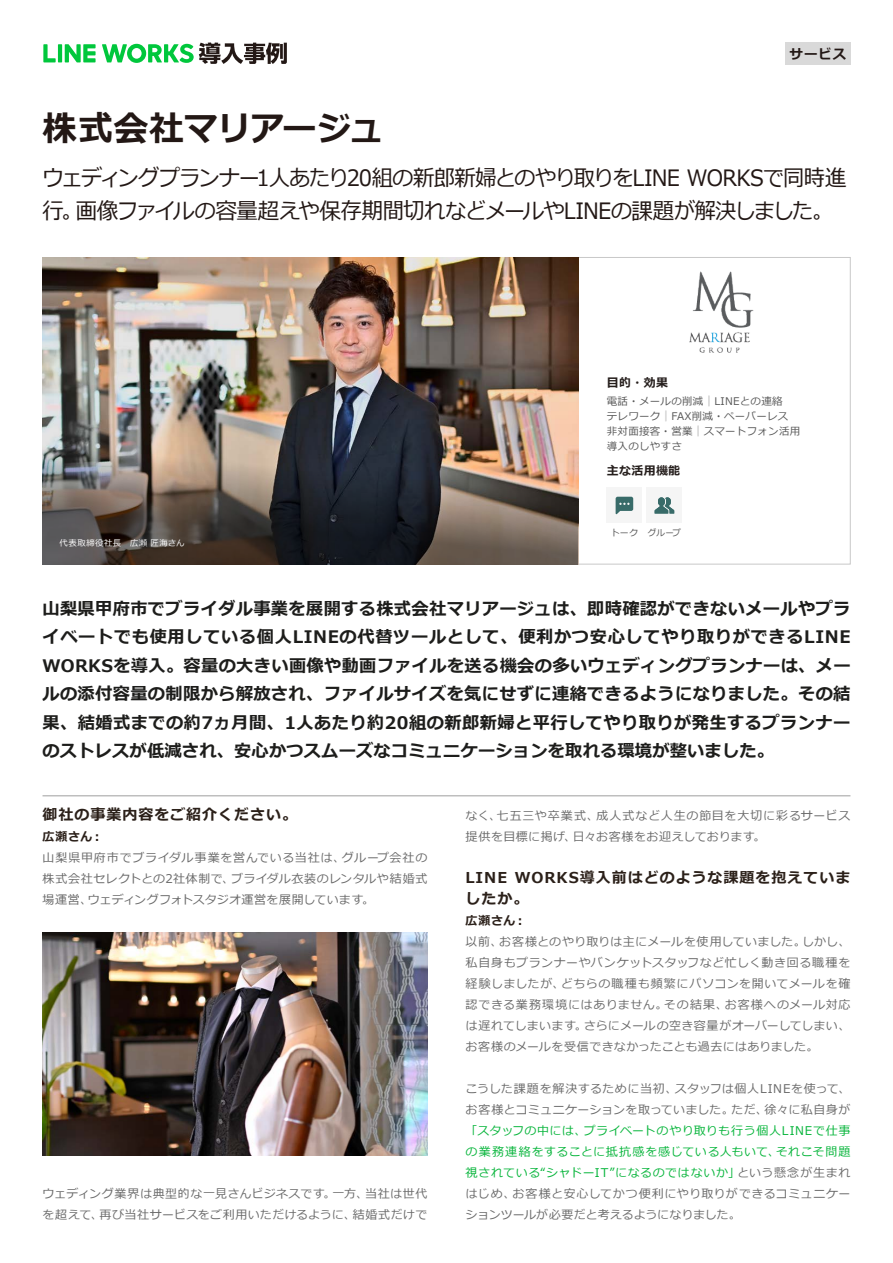
<style>
.page{position:relative;width:893px;height:1263px;background:#fff}
.page>*{position:absolute;margin:0;border:0;box-sizing:border-box;transform-origin:0 0}
.t1{font:700 34.5px "Meiryo";color:#231815}
.t2{font:22.5px/33px "Meiryo";letter-spacing:-.04em;color:#231815;scale:.95 1}
.t3{font:700 17.25px/28.5px "Meiryo";letter-spacing:.01em;color:#1d1d1b;text-align:justify}
.t4{font:700 15px/21px "Meiryo";letter-spacing:.065em;color:#2b2019}
.t5{font:700 13.5px "Meiryo";color:#231815}
.t6{font:12px/21px "Meiryo";letter-spacing:.035em;color:#6a6a6a}
.t7{font:12px "Meiryo";letter-spacing:.05em;color:#07b53b}
.t8{font:12px/21px "Meiryo";letter-spacing:.055em;color:#6a6a6a}
.t9{font:12px "Meiryo";letter-spacing:.015em;color:#6a6a6a}
.t10{font:12px/21px "Meiryo";letter-spacing:-.01em;color:#6a6a6a}
.t11{font:12px "Meiryo";letter-spacing:.065em;color:#6a6a6a}
.t12{font:700 12px "Meiryo";letter-spacing:.025em;color:#251e1c}
.t13{font:700 12px "Meiryo";letter-spacing:.045em;color:#2b2019}
.t14{font:12px "Meiryo";letter-spacing:.06em;color:#6a6a6a}
.t15{font:12px "Meiryo";letter-spacing:.025em;color:#07b53b}
.t16{font:12px "Meiryo";letter-spacing:.075em;color:#6a6a6a}
.t17{font:10.5px/15px "Meiryo";letter-spacing:.025em;color:#585858}
.t18{font:9px "Meiryo";letter-spacing:.025em;color:#585858;scale:.95 1}
.t19{font:9px "Meiryo";letter-spacing:.025em;color:#585858}
.t20{font:8.4px "Meiryo";letter-spacing:.05em;color:#fff}
.s1{font-size:10.05px;color:#dcdcdc}
</style>
<div class="page">
<svg style="left:102px;top:43px;width:185px;height:21px"></svg>
<hr style="left:58px;top:44px;width:4px;height:18px;background:#00c73c">
<svg style="left:43px;top:44px;width:13px;height:18px"></svg>
<svg style="left:65px;top:44px;width:31px;height:18px"></svg>
<img style="left:43px;top:257px;width:535px;height:167px">
<div style="left:785px;top:43px;width:65px;height:22px;background:#d9d9d9"></div>
<img style="left:690px;top:271px;width:63px;height:81px">
<hr style="left:43px;top:795px;width:807px;height:1px;background:#9e9e9e">
<img style="left:43px;top:932px;width:384px;height:223px">
<div style="left:607px;top:488px;width:35px;height:35px;background:#f5f5f5"></div>
<svg style="left:616px;top:497px;width:17px;height:17px"></svg>
<div style="left:647px;top:488px;width:35px;height:35px;background:#f5f5f5"></div>
<svg style="left:655px;top:497px;width:19px;height:16px"></svg>
<img style="left:43px;top:424px;width:535px;height:140px">
<p class="t5" style="left:790px;top:44px;width:58px">サービス</p>
<h1 class="t1" style="left:43px;top:104px;width:343px">株式会社マリアージュ</h1>
<h2 class="t2" style="left:257px;top:162px;width:622px">1人あたり20組の新郎新婦とのやり取りをLINE WORKSで同時進</h2>
<h2 class="t2" style="left:76px;top:162px;width:799px;text-indent:-33px">ウェディングプランナー<br>画像ファイルの容量超えや保存期間切れなどメールやLINEの課題が解決しました。</h2>
<h2 class="t2" style="left:43px;top:195px;width:44px">行。</h2>
<p class="t12" style="left:607px;top:374px;width:63px">目的・効果</p>
<p class="t17" style="left:607px;top:394px;width:195px">電話・メールの削減<span class="s1">｜</span>LINEとの連絡<br>テレワーク<span class="s1">｜</span>FAX削減・ペーパーレス非対面接客・営業<span class="s1">｜</span>スマートフォン活用導入のしやすさ</p>
<p class="t12" style="left:607px;top:462px;width:75px">主な活用機能</p>
<p class="t20" style="left:60px;top:537px;width:127px">代表取締役社長　広瀬匠海さん</p>
<p class="t19" style="left:611px;top:526px;width:29px">トーク</p>
<p class="t18" style="left:648px;top:526px;width:36px">グループ</p>
<p class="t3" style="left:43px;top:595px;width:810px">山梨県甲府市でブライダル事業を展開する株式会社マリアージュは、即時確認ができないメールやプライベートでも使用している個人LINEの代替ツールとして、便利かつ安心してやり取りができるLINE WORKSを導入。容量の大きい画像や動画ファイルを送る機会の多いウェディングプランナーは、メールの添付容量の制限から解放され、ファイルサイズを気にせずに連絡できるようになりました。その結果、結婚式までの約7ヵ月間、1人あたり約20組の新郎新婦と平行してやり取りが発生するプランナーのストレスが低減され、安心かつスムーズなコミュニケーションを取れる環境が整いました。</p>
<p class="t4" style="left:43px;top:805px;width:256px">御社の事業内容をご紹介ください。</p>
<p class="t13" style="left:43px;top:828px;width:62px">広瀬さん：</p>
<p class="t6" style="left:342px;top:848px;width:87px">グループ会社の</p>
<p class="t8" style="left:231px;top:848px;width:198px;text-indent:-188px">山梨県甲府市でブライダル事業を営んでいる当社は、<br>ブライダル衣装のレンタルや結婚式</p>
<p class="t6" style="left:88px;top:869px;width:288px;text-indent:-45px">株式会社セレクトとの2社体制で、<br>ウェディングフォトスタジオ運営を展開しています。</p>
<p class="t6" style="left:43px;top:890px;width:51px">場運営、</p>
<p class="t6" style="left:43px;top:1184px;width:295px">ウェディング業界は典型的な一見さんビジネスです。</p>
<p class="t6" style="left:365px;top:1184px;width:64px">当社は世代</p>
<p class="t6" style="left:332px;top:1184px;width:37px">一方、</p>
<p class="t9" style="left:100px;top:1207px;width:258px">再び当社サービスをご利用いただけるように、</p>
<p class="t6" style="left:353px;top:1205px;width:76px">結婚式だけで</p>
<p class="t6" style="left:43px;top:1205px;width:62px">を超えて、</p>
<p class="t11" style="left:597px;top:808px;width:255px">成人式など人生の節目を大切に彩るサービス</p>
<p class="t16" style="left:497px;top:808px;width:104px">七五三や卒業式、</p>
<p class="t6" style="left:466px;top:806px;width:37px">なく、</p>
<p class="t6" style="left:466px;top:827px;width:112px">提供を目標に掲げ、</p>
<p class="t4" style="left:515px;top:868px;width:337px">WORKS導入前はどのような課題を抱えていま</p>
<p class="t6" style="left:573px;top:827px;width:194px">日々お客様をお迎えしております。</p>
<p class="t4" style="left:466px;top:868px;width:64px">LINE<br>したか。</p>
<p class="t13" style="left:466px;top:912px;width:62px">広瀬さん：</p>
<p class="t9" style="left:499px;top:934px;width:308px">お客様とのやり取りは主にメールを使用していました。</p>
<p class="t6" style="left:466px;top:932px;width:38px">以前、</p>
<p class="t6" style="left:466px;top:953px;width:386px">私自身もプランナーやバンケットスタッフなど忙しく動き回る職種を</p>
<p class="t8" style="left:561px;top:974px;width:291px">どちらの職種も頻繁にパソコンを開いてメールを確</p>
<p class="t6" style="left:802px;top:932px;width:50px">しかし、</p>
<p class="t6" style="left:466px;top:974px;width:100px">経験しましたが、</p>
<p class="t6" style="left:584px;top:995px;width:268px;text-indent:-118px">認できる業務環境にはありません。<br>さらにメールの空き容量がオーバーしてしまい、</p>
<p class="t6" style="left:664px;top:995px;width:65px">その結果、</p>
<p class="t14" style="left:725px;top:997px;width:127px">お客様へのメール対応</p>
<p class="t6" style="left:466px;top:1016px;width:354px">は遅れてしまいます。<br>お客様のメールを受信できなかったことも過去にはありました。</p>
<p class="t6" style="left:675px;top:1079px;width:177px">スタッフは個人LINEを使って、</p>
<p class="t6" style="left:466px;top:1079px;width:213px">こうした課題を解決するために当初、</p>
<p class="t6" style="left:731px;top:1100px;width:38px">ただ、</p>
<p class="t6" style="left:764px;top:1100px;width:87px">徐々に私自身が</p>
<p class="t6" style="left:466px;top:1100px;width:270px">お客様とコミュニケーションを取っていました。</p>
<p class="t7" style="left:584px;top:1123px;width:268px">プライベートのやり取りも行う個人LINEで仕事</p>
<p class="t15" style="left:466px;top:1123px;width:122px">「スタッフの中には、</p>
<p class="t7" style="left:466px;top:1144px;width:316px">の業務連絡をすることに抵抗感を感じている人もいて、</p>
<p class="t8" style="left:737px;top:1163px;width:115px">という懸念が生まれ</p>
<p class="t7" style="left:776px;top:1144px;width:76px">それこそ問題</p>
<p class="t7" style="left:466px;top:1165px;width:276px">視されている“シャドーIT”になるのではないか」</p>
<p class="t6" style="left:513px;top:1184px;width:339px">お客様と安心してかつ便利にやり取りができるコミュニケー</p>
<p class="t10" style="left:466px;top:1184px;width:277px">はじめ、<br>ションツールが必要だと考えるようになりました。</p>
</div>
